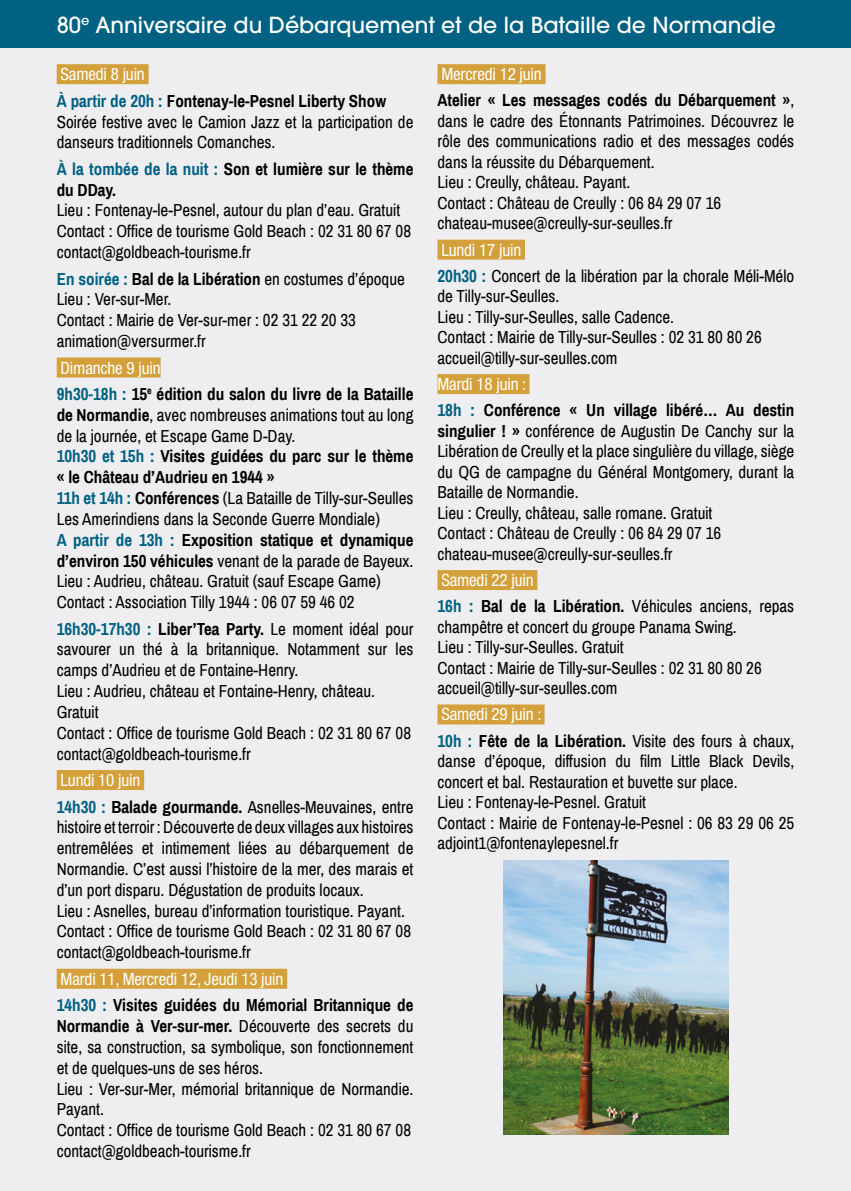
<style>
.page{position:relative;width:851px;height:1191px;background:#fff}
.page>*{position:absolute;margin:0;border:0;box-sizing:border-box;transform-origin:0 0}
.t1{font:500 22px "ITC Avant Garde Pro";color:#fff}
.t2{font:17px/20.8px "Archivo Narrow";color:#000}
.t3{font:condensed 17px "Helvetica Neue LT Pro";letter-spacing:-.01em;color:#fff}
.t4{font:700 17px/20.8px "Archivo Narrow";color:#000}
.s1{font-weight:700;color:#006182}
.s2{font-weight:700}
.s3{color:#006182}
</style>
<div class="page">
<div style="left:0;top:0;width:850px;height:1191px;background:#eeeef1"></div>
<div style="left:57px;top:64px;width:92px;height:20px;background:#d3a03b"></div>
<div style="left:57px;top:357px;width:103px;height:20px;background:#d3a03b"></div>
<div style="left:57px;top:770px;width:87px;height:20px;background:#d3a03b"></div>
<div style="left:57px;top:968px;width:230px;height:20px;background:#d3a03b"></div>
<div style="left:437px;top:64px;width:108px;height:20px;background:#d3a03b"></div>
<div style="left:437px;top:240px;width:88px;height:20px;background:#d3a03b"></div>
<div style="left:437px;top:374px;width:92px;height:20px;background:#d3a03b"></div>
<div style="left:437px;top:570px;width:100px;height:20px;background:#d3a03b"></div>
<div style="left:437px;top:704px;width:107px;height:20px;background:#d3a03b"></div>
<img style="left:503px;top:860px;width:225px;height:274px">
<div style="left:0;top:0;width:850px;height:48px;background:#006182"></div>
<p class="t1" style="left:57px;top:10px;width:720px">80<sup>e</sup> Anniversaire du Débarquement et de la Bataille de Normandie</p>
<p class="t3" style="left:61px;top:64px;width:86px">Samedi 8 juin</p>
<p class="t2" style="left:57px;top:91px;width:358px"><span class="s1">À partir de 20h :</span> <span class="s2">Fontenay-le-Pesnel Liberty Show<br></span>Soirée festive avec le Camion Jazz et la participation de danseurs traditionnels Comanches.</p>
<p class="t4" style="left:57px;top:158px;width:358px"><span class="s3">À la tombée de la nuit :</span> Son et lumière sur le thème du DDay.</p>
<p class="t2" style="left:57px;top:200px;width:356px">Lieu : Fontenay-le-Pesnel, autour du plan d’eau. Gratuit<br>Contact : Office de tourisme Gold Beach : 02 31 80 67 08 contact@goldbeach-tourisme.fr</p>
<p class="t2" style="left:57px;top:269px;width:349px"><span class="s1">En soirée :</span> <span class="s2">Bal de la Libération</span> en costumes d’époque Lieu : Ver-sur-Mer.<br>Contact : Mairie de Ver-sur-mer : 02 31 22 20 33 animation@versurmer.fr</p>
<p class="t3" style="left:61px;top:358px;width:101px">Dimanche 9 juin</p>
<p class="t2" style="left:57px;top:384px;width:358px"><span class="s1">9h30-18h :</span> <span class="s2">15</span><sup>e</sup> <span class="s2">édition du salon du livre de la Bataille de Normandie</span>, avec nombreuses animations tout au long de la journée, et Escape Game D-Day.<br><span class="s1">10h30 et 15h :</span> <span class="s2">Visites guidées du parc sur le thème « le Château d’Audrieu en 1944 »<br></span><span class="s1">11h et 14h :</span> <span class="s2">Conférences</span> (La Bataille de Tilly-sur-Seulles Les Amerindiens dans la Seconde Guerre Mondiale)<br><span class="s1">A partir de 13h :</span> <span class="s2">Exposition statique et dynamique d’environ 150 véhicules</span> venant de la parade de Bayeux.<br>Lieu : Audrieu, château. Gratuit (sauf Escape Game)<br>Contact : Association Tilly 1944 : 06 07 59 46 02</p>
<p class="t2" style="left:57px;top:618px;width:358px"><span class="s1">16h30-17h30 :</span> <span class="s2">Liber’Tea Party.</span> Le moment idéal pour savourer un thé à la britannique. Notamment sur les camps d’Audrieu et de Fontaine-Henry.<br>Lieu : Audrieu, château et Fontaine-Henry, château.<br>Gratuit<br>Contact : Office de tourisme Gold Beach : 02 31 80 67 08 contact@goldbeach-tourisme.fr</p>
<p class="t3" style="left:61px;top:770px;width:81px">Lundi 10 juin</p>
<p class="t2" style="left:57px;top:796px;width:358px"><span class="s1">14h30 :</span> <span class="s2">Balade gourmande.</span> Asnelles-Meuvaines, entre histoire et terroir : Découverte de deux villages aux histoires entremêlées et intimement liées au débarquement de Normandie. C’est aussi l’histoire de la mer, des marais et d’un port disparu. Dégustation de produits locaux.<br>Lieu : Asnelles, bureau d’information touristique. Payant.<br>Contact : Office de tourisme Gold Beach : 02 31 80 67 08 contact@goldbeach-tourisme.fr</p>
<p class="t3" style="left:61px;top:969px;width:224px">Mardi 11, Mercredi 12, Jeudi 13 juin</p>
<p class="t2" style="left:57px;top:995px;width:358px"><span class="s1">14h30 :</span> <span class="s2">Visites guidées du Mémorial Britannique de Normandie à Ver-sur-mer.</span> Découverte des secrets du site, sa construction, sa symbolique, son fonctionnement et de quelques-uns de ses héros.<br>Lieu : Ver-sur-Mer, mémorial britannique de Normandie.<br>Payant.<br>Contact : Office de tourisme Gold Beach : 02 31 80 67 08 contact@goldbeach-tourisme.fr</p>
<p class="t3" style="left:441px;top:64px;width:102px">Mercredi 12 juin</p>
<p class="t2" style="left:437px;top:90px;width:358px"><span class="s2">Atelier « Les messages codés du Débarquement »</span>, dans le cadre des Étonnants Patrimoines. Découvrez le rôle des communications radio et des messages codés dans la réussite du Débarquement.<br>Lieu : Creully, château. Payant.<br>Contact : Château de Creully : 06 84 29 07 16 chateau-musee@creully-sur-seulles.fr</p>
<p class="t3" style="left:441px;top:240px;width:81px">Lundi 17 juin</p>
<p class="t2" style="left:437px;top:266px;width:358px"><span class="s1">20h30 :</span> Concert de la libération par la chorale Méli-Mélo de Tilly-sur-Seulles.<br>Lieu : Tilly-sur-Seulles, salle Cadence.<br>Contact : Mairie de Tilly-sur-Seulles : 02 31 80 80 26 accueil@tilly-sur-seulles.com</p>
<p class="t3" style="left:437px;top:374px;width:90px">Mardi 18 juin :</p>
<p class="t2" style="left:437px;top:400px;width:358px"><span class="s1">18h :</span> <span class="s2">Conférence « Un village libéré… Au destin singulier ! »</span> conférence de Augustin De Canchy sur la Libération de Creully et la place singulière du village, siège du QG de campagne du Général Montgomery, durant la Bataille de Normandie.<br>Lieu : Creully, château, salle romane. Gratuit<br>Contact : Château de Creully : 06 84 29 07 16 chateau-musee@creully-sur-seulles.fr</p>
<p class="t3" style="left:441px;top:570px;width:94px">Samedi 22 juin</p>
<p class="t2" style="left:437px;top:596px;width:358px"><span class="s1">16h :</span> <span class="s2">Bal de la Libération.</span> Véhicules anciens, repas champêtre et concert du groupe Panama Swing.<br>Lieu : Tilly-sur-Seulles. Gratuit<br>Contact : Mairie de Tilly-sur-Seulles : 02 31 80 80 26 accueil@tilly-sur-seulles.com</p>
<p class="t3" style="left:441px;top:704px;width:101px">Samedi 29 juin :</p>
<p class="t2" style="left:437px;top:730px;width:358px"><span class="s1">10h :</span> <span class="s2">Fête de la Libération.</span> Visite des fours à chaux, danse d’époque, diffusion du film Little Black Devils, concert et bal. Restauration et buvette sur place.<br>Lieu : Fontenay-le-Pesnel. Gratuit<br>Contact : Mairie de Fontenay-le-Pesnel : 06 83 29 06 25 adjoint1@fontenaylepesnel.fr</p>
</div>
